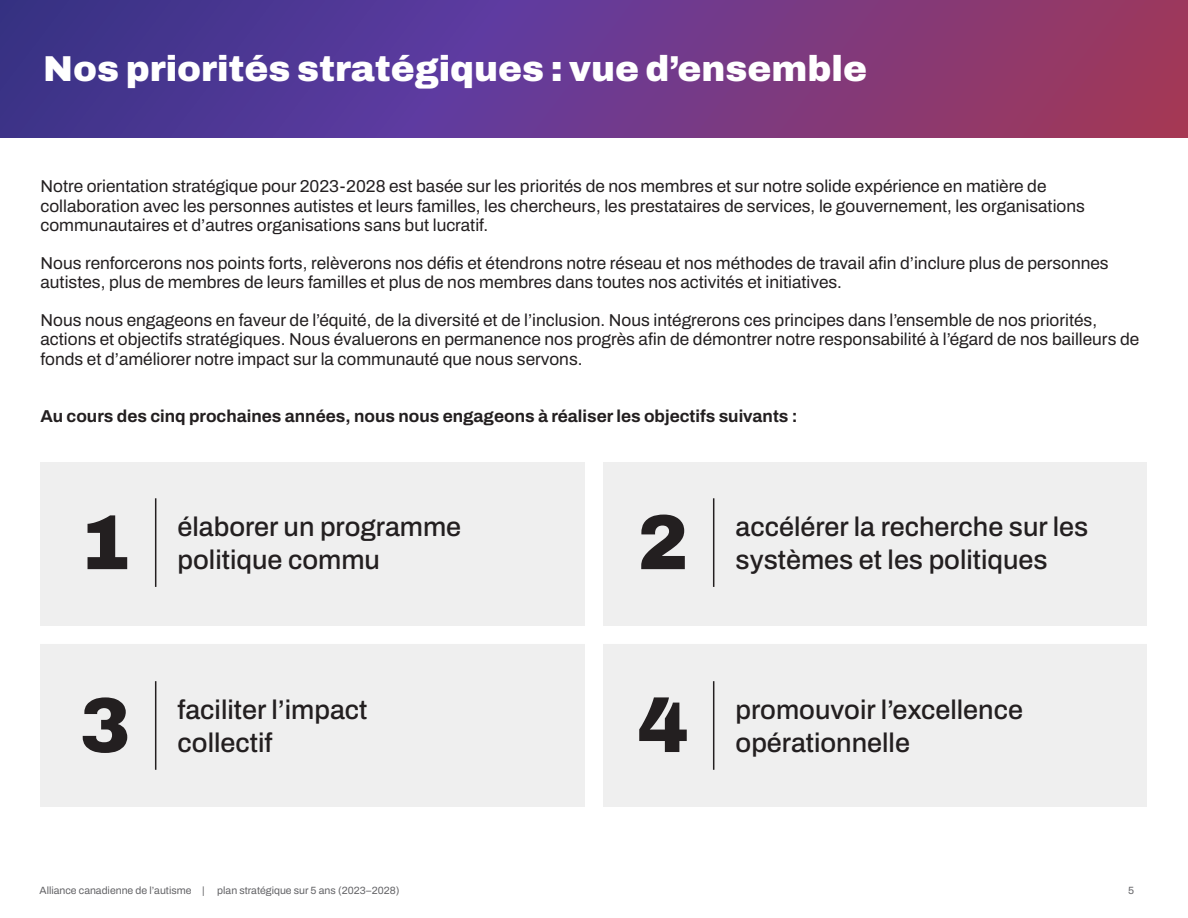
<style>
.page{position:relative;width:1188px;height:918px;background:#fff}
.page>*{position:absolute;margin:0;border:0;box-sizing:border-box;transform-origin:0 0}
.Info_-_figure{font:900 78px "Archivo";color:#231f20}
.t1{font:900 36px "Archivo";color:#fff}
.t2{font:500 27px/32.4px "Archivo";color:#231f20}
.p2{font:17.25px/19.5px "Archivo";color:#231f20}
.p2-2{font:700 17.25px "Archivo";color:#231f20}
.t3{font:10.5px "Archivo";color:#636366}
</style>
<div class="page">
<svg style="left:0;top:0;width:1188px;height:137px;background:#6b3884"></svg>
<div style="left:40px;top:463px;width:1108px;height:344px;background:#efefef"></div>
<hr style="left:155px;top:498px;width:1px;height:89px;background:#231f20">
<hr style="left:155px;top:681px;width:1px;height:89px;background:#231f20">
<hr style="left:713px;top:498px;width:1px;height:89px;background:#231f20">
<hr style="left:713px;top:681px;width:1px;height:89px;background:#231f20">
<div style="left:0;top:626px;width:1188px;height:18px;background:#fff"></div>
<div style="left:585px;top:462px;width:18px;height:345px;background:#fff"></div>
<h1 class="t1" style="left:43px;top:42px;width:825px">Nos priorités stratégiques : vue d’ensemble</h1>
<p class="p2" style="left:40px;top:177px;width:1046px">Notre orientation stratégique pour 2023-2028 est basée sur les priorités de nos membres et sur notre solide expérience en matière de collaboration avec les personnes autistes et leurs familles, les chercheurs, les prestataires de services, le gouvernement, les organisations communautaires et d’autres organisations sans but lucratif.</p>
<p class="p2" style="left:40px;top:253px;width:1070px">Nous renforcerons nos points forts, relèverons nos défis et étendrons notre réseau et nos méthodes de travail afin d’inclure plus de personnes autistes, plus de membres de leurs familles et plus de nos membres dans toutes nos activités et initiatives.</p>
<p class="p2" style="left:40px;top:310px;width:1100px">Nous nous engageons en faveur de l’équité, de la diversité et de l’inclusion. Nous intégrerons ces principes dans l’ensemble de nos priorités, actions et objectifs stratégiques. Nous évaluerons en permanence nos progrès afin de démontrer notre responsabilité à l’égard de nos bailleurs de fonds et d’améliorer notre impact sur la communauté que nous servons.</p>
<p class="p2-2" style="left:40px;top:403px;width:759px">Au cours des cinq prochaines années, nous nous engageons à réaliser les objectifs suivants :</p>
<p class="Info_-_figure" style="left:80px;top:484px;width:53px">1</p>
<p class="t2" style="left:178px;top:511px;width:285px">élaborer un programme politique commu</p>
<p class="Info_-_figure" style="left:80px;top:667px;width:53px">3</p>
<p class="t2" style="left:178px;top:694px;width:191px">faciliter l’impact collectif</p>
<p class="Info_-_figure" style="left:638px;top:484px;width:53px">2</p>
<p class="t2" style="left:736px;top:511px;width:354px">accélérer la recherche sur les systèmes et les politiques</p>
<p class="Info_-_figure" style="left:638px;top:667px;width:53px">4</p>
<p class="t2" style="left:736px;top:694px;width:289px">promouvoir l’excellence opérationnelle</p>
<p class="t3" style="left:40px;top:883px;width:361px">Alliance canadienne de l’autisme | plan stratégique sur 5 ans (2023–2028)</p>
<p class="t3" style="left:1128px;top:883px;width:7px">5</p>
</div>
